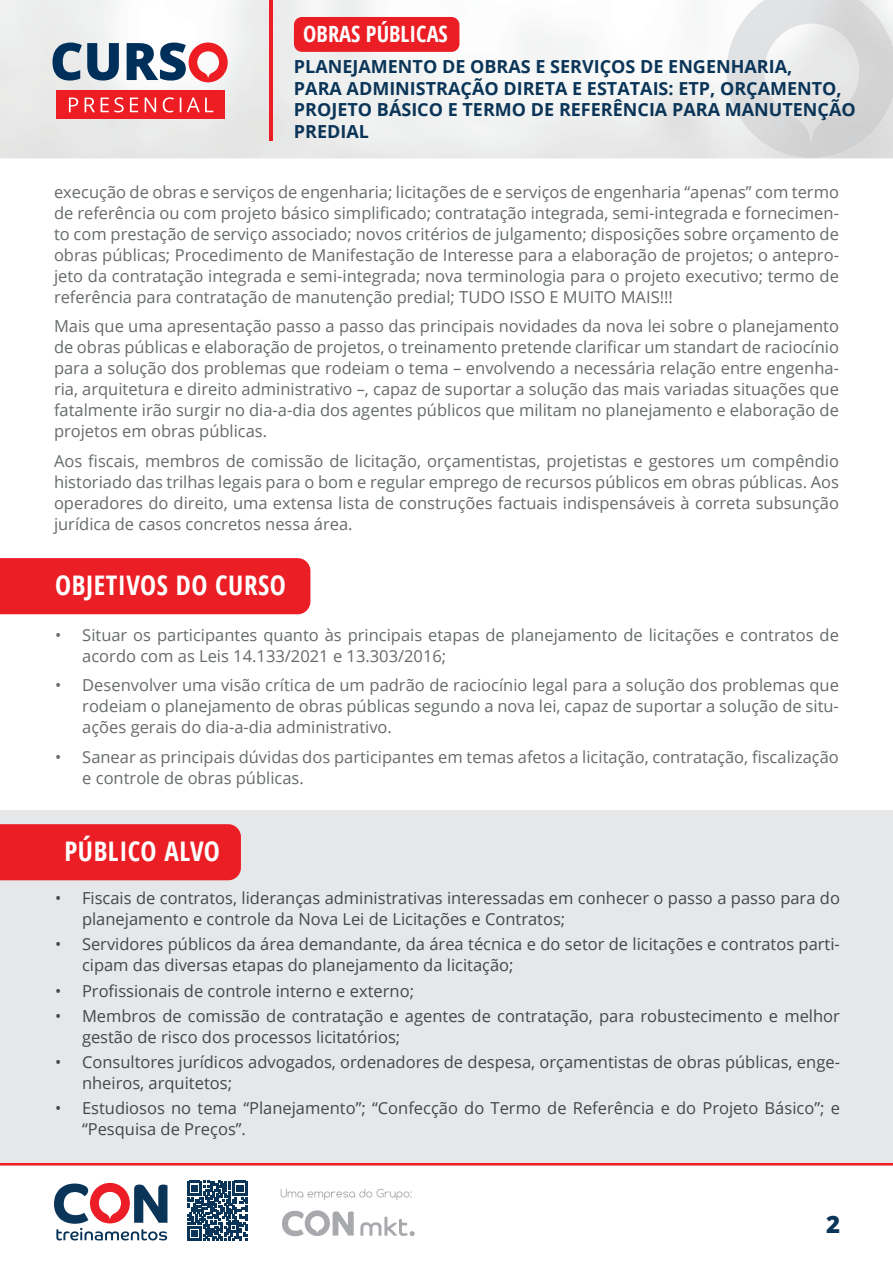
<style>
.page{position:relative;width:893px;height:1263px;background:#fff}
.page>*{position:absolute;margin:0;border:0;box-sizing:border-box;transform-origin:0 0}
.t1{font:700 condensed 27px "Open Sans";letter-spacing:.02em;color:#fff}
.t2{font:800 24px "Open Sans";color:#0b3558}
.t3{font:700 condensed 22.35px "Open Sans";color:#fff}
.t4{font:700 18px/21.6px "Open Sans";color:#0b3558}
.t5{font:16.5px/21px "Open Sans";color:#666a6b;text-align:justify}
.t6{font:16.5px/21px "Open Sans";color:#444749}
</style>
<div class="page">
<img style="left:0;top:0;width:726px;height:158px">
<img style="left:726px;top:0;width:167px;height:158px">
<svg style="left:0;top:1162px;width:893px;height:79px"></svg>
<svg style="left:281px;top:1189px;width:131px;height:11px"></svg>
<svg style="left:360px;top:1216px;width:55px;height:20px"></svg>
<svg style="left:282px;top:1210px;width:72px;height:26px"></svg>
<svg style="left:54px;top:1183px;width:113px;height:57px"></svg>
<svg style="left:187px;top:1181px;width:60px;height:60px"></svg>
<hr style="left:269px;top:0;width:3px;height:140px;background:#ee1d23">
<svg style="left:52px;top:43px;width:176px;height:39px"></svg>
<div style="left:56px;top:90px;width:169px;height:28px;background:#ee1d23"></div>
<svg style="left:69px;top:97px;width:144px;height:15px"></svg>
<div style="left:294px;top:17px;width:165px;height:35px;background:#ec1e25;border-radius:8px"></div>
<div style="left:0;top:558px;width:310px;height:56px;background:#ec1e25"></div>
<div style="left:0;top:810px;width:893px;height:352px;background:#e6e7e9"></div>
<div style="left:0;top:824px;width:241px;height:56px;background:#ec1e25"></div>
<h3 class="t3" style="left:303px;top:18px;width:146px">OBRAS PÚBLICAS</h3>
<p class="t4" style="left:294px;top:55px;width:563px">PLANEJAMENTO DE OBRAS E SERVIÇOS DE ENGENHARIA,<br>PARA ADMINISTRAÇÃO DIRETA E ESTATAIS: ETP, ORÇAMENTO, PROJETO BÁSICO E TERMO DE REFERÊNCIA PARA MANUTENÇÃO PREDIAL</p>
<p class="t5" style="left:54px;top:181px;width:786px">execução de obras e serviços de engenharia; licitações de e serviços de engenharia “apenas” com termo de referência ou com projeto básico simplificado; contratação integrada, semi-integrada e fornecimen&shy;to com prestação de serviço associado; novos critérios de julgamento; disposições sobre orçamento de obras públicas; Procedimento de Manifestação de Interesse para a elaboração de projetos; o antepro&shy;jeto da contratação integrada e semi-integrada; nova terminologia para o projeto executivo; termo de referência para contratação de manutenção predial; TUDO ISSO E MUITO MAIS!!!</p>
<p class="t5" style="left:54px;top:315px;width:786px">Mais que uma apresentação passo a passo das principais novidades da nova lei sobre o planejamento de obras públicas e elaboração de projetos, o treinamento pretende clarificar um standart de raciocínio para a solução dos problemas que rodeiam o tema – envolvendo a necessária relação entre engenha&shy;ria, arquitetura e direito administrativo –, capaz de suportar a solução das mais variadas situações que fatalmente irão surgir no dia-a-dia dos agentes públicos que militam no planejamento e elaboração de projetos em obras públicas.</p>
<p class="t5" style="left:54px;top:450px;width:786px">Aos fiscais, membros de comissão de licitação, orçamentistas, projetistas e gestores um compêndio historiado das trilhas legais para o bom e regular emprego de recursos públicos em obras públicas. Aos operadores do direito, uma extensa lista de construções factuais indispensáveis à correta subsunção jurídica de casos concretos nessa área.</p>
<h1 class="t1" style="left:55px;top:566px;width:232px">OBJETIVOS DO CURSO</h1>
<p class="t5" style="left:82px;top:624px;width:758px;text-indent:-27px">• Situar os participantes quanto às principais etapas de planejamento de licitações e contratos de acordo com as Leis 14.133/2021 e 13.303/2016;</p>
<p class="t5" style="left:82px;top:674px;width:758px;text-indent:-27px">• Desenvolver uma visão crítica de um padrão de raciocínio legal para a solução dos problemas que rodeiam o planejamento de obras públicas segundo a nova lei, capaz de suportar a solução de situ&shy;ações gerais do dia-a-dia administrativo.</p>
<p class="t5" style="left:82px;top:746px;width:758px;text-indent:-27px">• Sanear as principais dúvidas dos participantes em temas afetos a licitação, contratação, fiscalização e controle de obras públicas.</p>
<h1 class="t1" style="left:65px;top:832px;width:157px">PÚBLICO ALVO</h1>
<p class="t6" style="left:82px;top:887px;width:759px;text-indent:-27px">• Fiscais de contratos, lideranças administrativas interessadas em conhecer o passo a passo para do planejamento e controle da Nova Lei de Licitações e Contratos;</p>
<p class="t6" style="left:82px;top:933px;width:759px;text-indent:-27px">• Servidores públicos da área demandante, da área técnica e do setor de licitações e contratos parti&shy;cipam das diversas etapas do planejamento da licitação;</p>
<p class="t6" style="left:55px;top:980px;width:361px">• Profissionais de controle interno e externo;</p>
<p class="t6" style="left:82px;top:1005px;width:759px;text-indent:-27px">• Membros de comissão de contratação e agentes de contratação, para robustecimento e melhor gestão de risco dos processos licitatórios;</p>
<p class="t6" style="left:82px;top:1051px;width:759px;text-indent:-27px">• Consultores jurídicos advogados, ordenadores de despesa, orçamentistas de obras públicas, enge&shy;nheiros, arquitetos;</p>
<p class="t6" style="left:82px;top:1097px;width:759px;text-indent:-27px">• Estudiosos no tema “Planejamento”; “Confecção do Termo de Referência e do Projeto Básico”; e “Pesquisa de Preços”.</p>
<h2 class="t2" style="left:826px;top:1206px;width:16px">2</h2>
</div>
